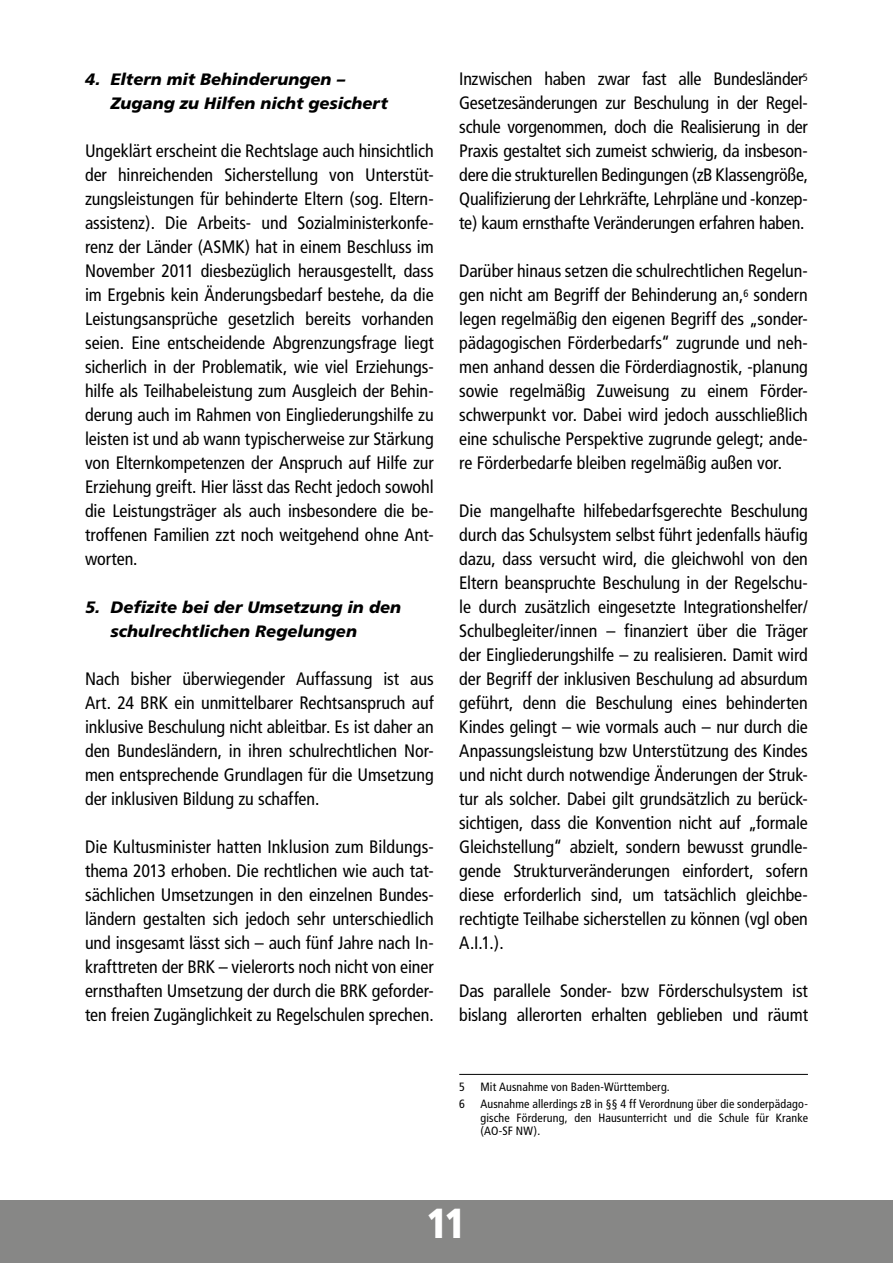
<style>
.page{position:relative;width:893px;height:1263px;background:#fff}
.page>*{position:absolute;margin:0;border:0;box-sizing:border-box;transform-origin:0 0}
.t1{font:900 condensed 42px "Frutiger";color:#fff}
.t2{font:condensed 18px/24px "Frutiger";letter-spacing:-.005em;color:#000;text-align:justify}
.t3{font:italic 900 16.5px/24px "Frutiger";color:#000}
.t4{font:condensed 12px/13.5px "Frutiger";letter-spacing:.01em;color:#000;text-align:justify}
</style>
<div class="page">
<div style="left:0;top:1200px;width:893px;height:63px;background:#878786"></div>
<hr style="left:459px;top:1074px;width:349px;height:1px;background:#000">
<p class="t3" style="left:111px;top:67px;width:279px;text-indent:-26px">4. Eltern mit Behinderungen –<br>Zugang zu Hilfen nicht gesichert</p>
<p class="t2" style="left:85px;top:139px;width:350px">Ungeklärt erscheint die Rechtslage auch hinsichtlich der hinreichenden Sicherstellung von Unterstüt&shy;zungsleistungen für behinderte Eltern (sog. Eltern&shy;assistenz). Die Arbeits- und Sozialministerkonfe&shy;renz der Länder (ASMK) hat in einem Beschluss im November 2011 diesbezüglich herausgestellt, dass im Ergebnis kein Änderungsbedarf bestehe, da die Leistungsansprüche gesetzlich bereits vorhanden seien. Eine entscheidende Abgrenzungsfrage liegt sicherlich in der Problematik, wie viel Erziehungs&shy;hilfe als Teilhabeleistung zum Ausgleich der Behin&shy;derung auch im Rahmen von Eingliederungshilfe zu leisten ist und ab wann typischerweise zur Stärkung von Elternkompetenzen der Anspruch auf Hilfe zur Erziehung greift. Hier lässt das Recht jedoch sowohl die Leistungsträger als auch insbesondere die be&shy;troffenen Familien zzt noch weitgehend ohne Ant&shy;worten.</p>
<p class="t3" style="left:111px;top:595px;width:292px;text-indent:-26px">5. Defizite bei der Umsetzung in den schulrechtlichen Regelungen</p>
<p class="t2" style="left:85px;top:667px;width:350px">Nach bisher überwiegender Auffassung ist aus Art. 24 BRK ein unmittelbarer Rechtsanspruch auf inklusive Beschulung nicht ableitbar. Es ist daher an den Bundesländern, in ihren schulrechtlichen Nor&shy;men entsprechende Grundlagen für die Umsetzung der inklusiven Bildung zu schaffen.</p>
<p class="t2" style="left:85px;top:835px;width:350px">Die Kultusminister hatten Inklusion zum Bildungs&shy;thema 2013 erhoben. Die rechtlichen wie auch tat&shy;sächlichen Umsetzungen in den einzelnen Bundes&shy;ländern gestalten sich jedoch sehr unterschiedlich und insgesamt lässt sich – auch fünf Jahre nach In&shy;krafttreten der BRK – vielerorts noch nicht von einer ernsthaften Umsetzung der durch die BRK geforder&shy;ten freien Zugänglichkeit zu Regelschulen sprechen.</p>
<p class="t2" style="left:459px;top:67px;width:350px">Inzwischen haben zwar fast alle Bundesländer<sup>5<br></sup>Gesetzesänderungen zur Beschulung in der Regel&shy;schule vorgenommen, doch die Realisierung in der Praxis gestaltet sich zumeist schwierig, da insbeson&shy;dere die strukturellen Bedingungen (zB Klassengröße, Qualifizierung der Lehrkräfte, Lehrpläne und -konzep&shy;te) kaum ernsthafte Veränderungen erfahren haben.</p>
<p class="t2" style="left:459px;top:259px;width:350px">Darüber hinaus setzen die schulrechtlichen Regelun&shy;gen nicht am Begriff der Behinderung an,<sup>6</sup> sondern legen regelmäßig den eigenen Begriff des „sonder&shy;pädagogischen Förderbedarfs“ zugrunde und neh&shy;men anhand dessen die Förderdiagnostik, -planung sowie regelmäßig Zuweisung zu einem Förder&shy;schwerpunkt vor. Dabei wird jedoch ausschließlich eine schulische Perspektive zugrunde gelegt; ande&shy;re Förderbedarfe bleiben regelmäßig außen vor.</p>
<p class="t2" style="left:459px;top:499px;width:350px">Die mangelhafte hilfebedarfsgerechte Beschulung durch das Schulsystem selbst führt jedenfalls häufig dazu, dass versucht wird, die gleichwohl von den Eltern beanspruchte Beschulung in der Regelschu&shy;le durch zusätzlich eingesetzte Integrationshelfer/ Schulbegleiter/innen – finanziert über die Träger der Eingliederungshilfe – zu realisieren. Damit wird der Begriff der inklusiven Beschulung ad absurdum geführt, denn die Beschulung eines behinderten Kindes gelingt – wie vormals auch – nur durch die Anpassungsleistung bzw Unterstützung des Kindes und nicht durch notwendige Änderungen der Struk&shy;tur als solcher. Dabei gilt grundsätzlich zu berück&shy;sichtigen, dass die Konvention nicht auf „formale Gleichstellung“ abzielt, sondern bewusst grundle&shy;gende Strukturveränderungen einfordert, sofern diese erforderlich sind, um tatsächlich gleichbe&shy;rechtigte Teilhabe sicherstellen zu können (vgl oben A.I.1.).</p>
<p class="t2" style="left:459px;top:979px;width:350px">Das parallele Sonder- bzw Förderschulsystem ist bislang allerorten erhalten geblieben und räumt</p>
<p class="t4" style="left:459px;top:1080px;width:7px">5</p>
<p class="t4" style="left:480px;top:1080px;width:191px">Mit Ausnahme von Baden-Württemberg.</p>
<p class="t4" style="left:459px;top:1097px;width:7px">6</p>
<p class="t4" style="left:480px;top:1097px;width:329px">Ausnahme allerdings zB in §§ 4 ff Verordnung über die sonderpädago&shy;gische Förderung, den Hausunterricht und die Schule für Kranke (AO-SF NW).</p>
<h1 class="t1" style="left:427px;top:1198px;width:41px">11</h1>
</div>
